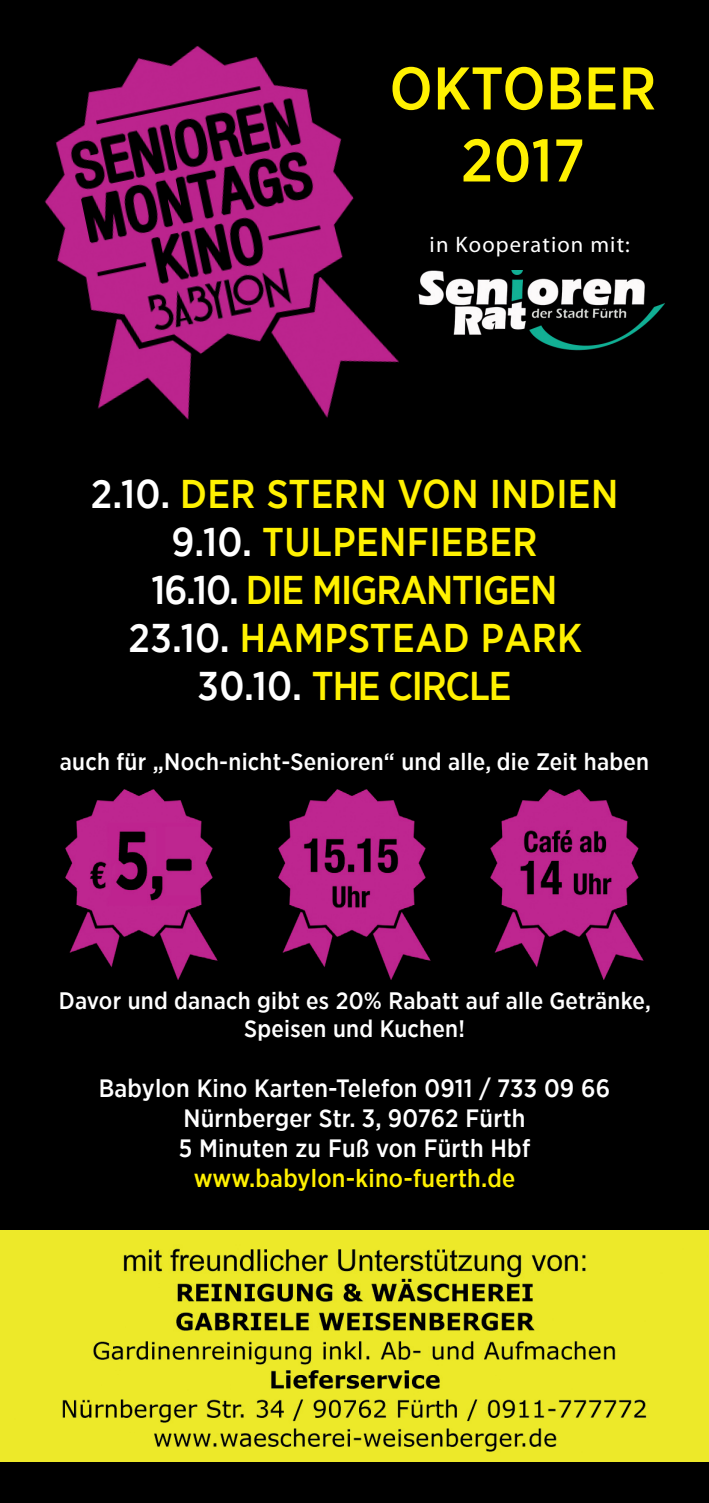
<style>
.page{position:relative;width:709px;height:1503px;background:#fff}
.page>*{position:absolute;margin:0;border:0;box-sizing:border-box;transform-origin:0 0}
.t1{font:500 60px "Gotham Narrow";letter-spacing:.01em;color:#fff101}
.t2{font:500 40px "Gotham Narrow";letter-spacing:.01em;color:#fff101}
.t3{font:500 40px "Gotham Narrow";letter-spacing:-.03em;color:#fff101}
.t4{font:500 25px "Gotham Narrow";letter-spacing:.01em;color:#fff}
.t5{font:500 25px "Gotham Narrow";letter-spacing:.01em;color:#fff101}
.t6{font:500 23.75px/28.5px "Gotham Narrow";letter-spacing:.01em;color:#fff;text-align:center}
.t7{font:22.5px "Myriad Pro";letter-spacing:.05em;color:#fff}
.s1{color:#fff}
</style>
<div class="page">
<div style="left:0;top:0;width:709px;height:1502px;background:#000"></div>
<img style="left:431px;top:270px;width:234px;height:81px">
<img style="left:44px;top:46px;width:387px;height:374px">
<img style="left:0;top:1230px;width:709px;height:231px">
<img style="left:65px;top:789px;width:153px;height:191px">
<img style="left:278px;top:789px;width:153px;height:191px">
<img style="left:490px;top:789px;width:154px;height:191px">
<p class="t1" style="left:389px;top:50px;width:268px">OKTOBER</p>
<p class="t1" style="left:461px;top:122px;width:125px">2017</p>
<p class="t7" style="left:429px;top:230px;width:202px">in Kooperation mit:</p>
<p class="t2" style="left:91px;top:468px;width:529px"><span class="s1">2.10.</span> DER STERN VON INDIEN</p>
<p class="t2" style="left:171px;top:516px;width:367px"><span class="s1">9.10.</span> TULPENFIEBER</p>
<p class="t3" style="left:152px;top:564px;width:407px"><span class="s1">16.10.</span> DIE MIGRANTIGEN</p>
<p class="t2" style="left:129px;top:612px;width:455px"><span class="s1">23.10.</span> HAMPSTEAD PARK</p>
<p class="t3" style="left:198px;top:660px;width:315px"><span class="s1">30.10.</span> THE CIRCLE</p>
<p class="t6" style="left:60px;top:747px;width:591px">auch für „Noch-nicht-Senioren“ und alle, die Zeit haben</p>
<p class="t6" style="left:59px;top:985px;width:593px">Davor und danach gibt es 20% Rabatt auf alle Getränke,<br>Speisen und Kuchen!</p>
<p class="t4" style="left:99px;top:1072px;width:513px">Babylon Kino Karten-Telefon 0911 / 733 09 66</p>
<p class="t4" style="left:183px;top:1102px;width:343px">Nürnberger Str. 3, 90762 Fürth</p>
<p class="t4" style="left:179px;top:1132px;width:353px">5 Minuten zu Fuß von Fürth Hbf</p>
<p class="t5" style="left:194px;top:1162px;width:323px">www.babylon-kino-fuerth.de</p>
</div>
